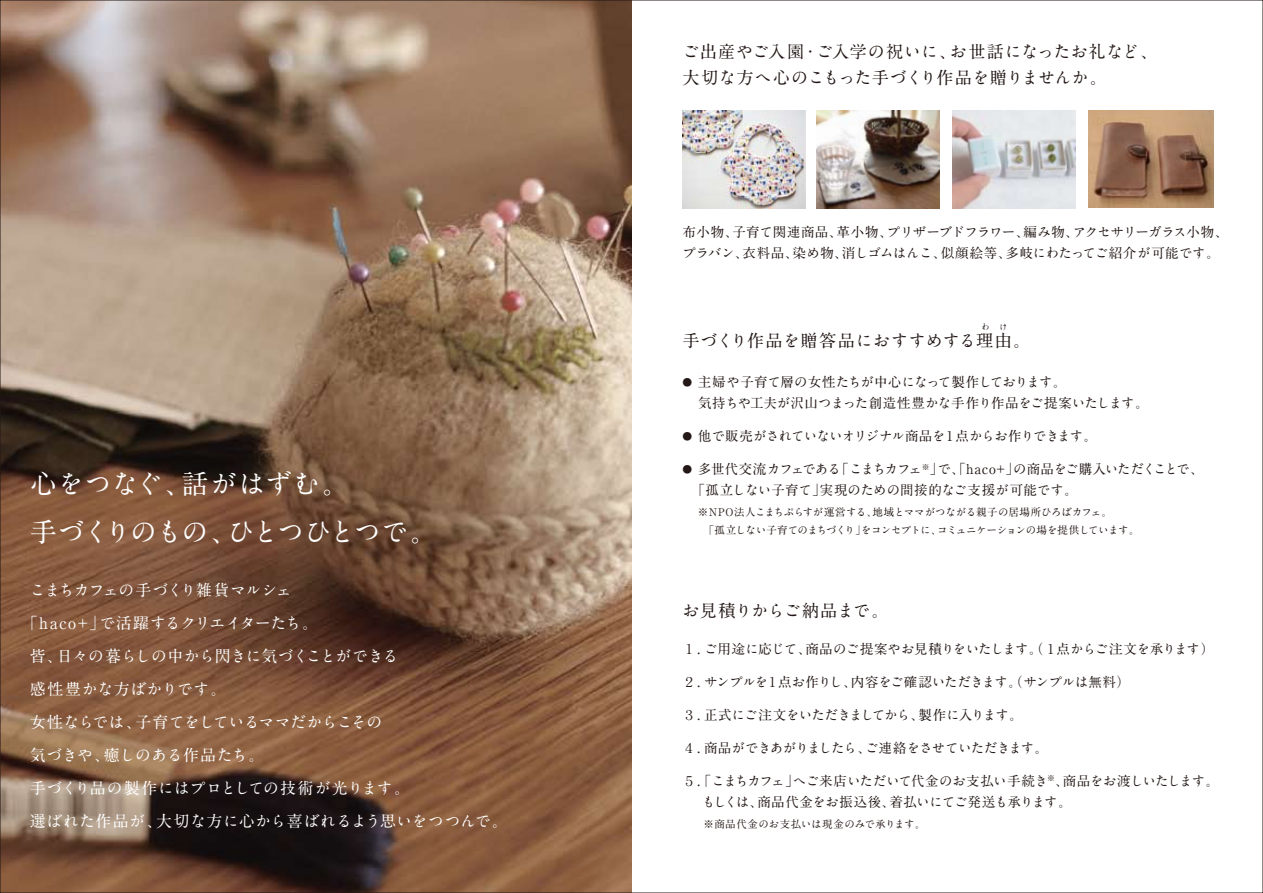
<style>
.page{position:relative;width:1263px;height:893px;background:#fff}
.page>*{position:absolute;margin:0;border:0;box-sizing:border-box;transform-origin:0 0}
.t1{font:700 27px/48px "A1 Mincho Std";letter-spacing:-.03em;color:#fff}
.t2{font:700 17.1px/26.8px "A1 Mincho Std";letter-spacing:.02em;color:#231815}
.t3{font:700 17.1px "A1 Mincho Std";letter-spacing:-.02em;color:#231815}
.t4{font:700 15.9px "A1 Mincho Std";letter-spacing:-.005em;color:#fff}
.t5{font:700 15.9px "A1 Mincho Std";letter-spacing:.02em;color:#fff}
.t6{font:700 15.9px "A1 Mincho Std";letter-spacing:-.025em;color:#fff}
.t7{font:700 15.9px "A1 Mincho Std";letter-spacing:-.04em;color:#fff}
.t8{font:700 15.9px "A1 Mincho Std";letter-spacing:.035em;color:#fff}
.t9{font:700 13.5px/21px "A1 Mincho Std";letter-spacing:-.01em;color:#231815}
.t10{font:700 13.5px/21px "A1 Mincho Std";letter-spacing:-.03em;color:#231815}
.t11{font:700 13.5px "A1 Mincho Std";letter-spacing:-.055em;color:#231815}
.t12{font:700 13.5px "A1 Mincho Std";letter-spacing:-.05em;color:#231815}
.t13{font:700 10.5px/18px "A1 Mincho Std";letter-spacing:-.025em;color:#231815}
.t14{font:700 10.5px "A1 Mincho Std";letter-spacing:.015em;color:#231815;scale:1.4 1}
.t15{font:700 8.25px "A1 Mincho Std";color:#231815}
.s1{font-size:9.75px}
</style>
<div class="page">
<img style="left:2px;top:2px;width:629px;height:889px">
<img style="left:682px;top:111px;width:124px;height:97px">
<img style="left:816px;top:111px;width:124px;height:97px">
<img style="left:952px;top:111px;width:124px;height:97px">
<img style="left:1089px;top:111px;width:124px;height:97px">
<h1 class="t1" style="left:30px;top:456px;width:409px">心をつなぐ、話がはずむ。<br>手づくりのもの、ひとつひとつで。</h1>
<p class="t7" style="left:30px;top:577px;width:263px">こまちカフェの手づくり雑貨マルシェ</p>
<p class="t6" style="left:22px;top:610px;width:298px">「haco+」で活躍するクリエイターたち。</p>
<p class="t4" style="left:30px;top:643px;width:370px">皆、日々の暮らしの中から閃きに気づくことができる</p>
<p class="t8" style="left:30px;top:676px;width:198px">感性豊かな方ばかりです。</p>
<p class="t4" style="left:30px;top:709px;width:354px">女性ならでは、子育てをしているママだからこその</p>
<p class="t4" style="left:30px;top:742px;width:236px">気づきや、癒しのある作品たち。</p>
<p class="t4" style="left:30px;top:775px;width:382px">手づくり品の製作にはプロとしての技術が光ります。</p>
<p class="t5" style="left:30px;top:808px;width:480px">選ばれた作品が、大切な方に心から喜ばれるよう思いをつつんで。</p>
<p class="t2" style="left:682px;top:35px;width:477px">ご出産やご入園・ご入学の祝いに、お世話になったお礼など、大切な方へ心のこもった手づくり作品を贈りませんか。</p>
<p class="t9" style="left:682px;top:220px;width:548px">布小物、子育て関連商品、革小物、プリザーブドフラワー、編み物、アクセサリーガラス小物、プラバン、衣料品、染め物、消しゴムはんこ、似顔絵等、多岐にわたってご紹介が可能です。</p>
<p class="t15" style="left:981px;top:321px;width:27px">わ け</p>
<p class="t2" style="left:682px;top:325px;width:350px">手づくり作品を贈答品におすすめする理由。</p>
<p class="t9" style="left:698px;top:370px;width:452px;text-indent:-16px"><span class="s1">●</span> 主婦や子育て層の女性たちが中心になって製作しております。<br>気持ちや工夫が沢山つまった創造性豊かな手作り作品をご提案いたします。</p>
<p class="t11" style="left:682px;top:425px;width:416px"><span class="s1">●</span> 他で販売がされていないオリジナル商品を１点からお作りできます。</p>
<p class="t9" style="left:691px;top:457px;width:514px;text-indent:-9px"><span class="s1">●</span> 多世代交流カフェである「こまちカフェ<sup>※</sup>」で、「haco+」の商品をご購入いただくことで、「孤立しない子育て」実現のための間接的なご支援が可能です。</p>
<p class="t13" style="left:682px;top:502px;width:458px;text-indent:15px">※NPO法人こまちぷらすが運営する、地域とママがつながる親子の居場所ひろばカフェ。<br>　　 「孤立しない子育てのまちづくり」をコンセプトに、コミュニケーションの場を提供しています。</p>
<p class="t3" style="left:682px;top:597px;width:208px">お見積りからご納品まで。</p>
<p class="t10" style="left:682px;top:636px;width:533px">１．ご用途に応じて、商品のご提案やお見積りをいたします。（１点からご注文を承ります）</p>
<p class="t10" style="left:682px;top:669px;width:449px">２．サンプルを１点お作りし、内容をご確認いただきます。（サンプルは無料）</p>
<p class="t11" style="left:682px;top:704px;width:342px">３．正式にご注文をいただきましてから、製作に入ります。</p>
<p class="t12" style="left:682px;top:737px;width:367px">４．商品ができあがりましたら、ご連絡をさせていただきます。</p>
<p class="t10" style="left:702px;top:769px;width:519px;text-indent:-19px">５．「こまちカフェ」へご来店いただいて代金のお支払い手続き<sup>※</sup>、商品をお渡しいたします。もしくは、商品代金をお振込後、着払いにてご発送も承ります。</p>
<p class="t14" style="left:682px;top:816px;width:175px">　 ※商品代金のお支払いは現金のみで承ります。</p>
</div>
